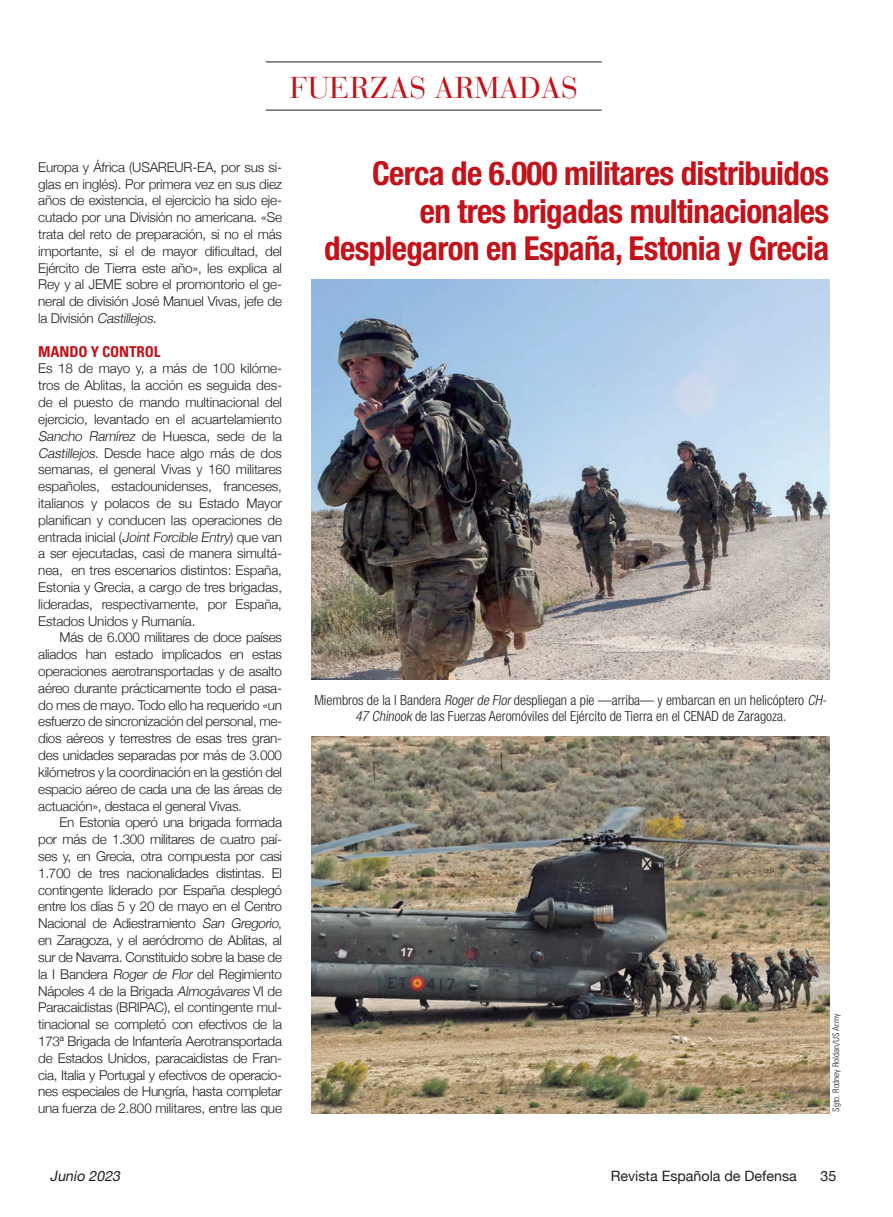
<style>
.page{position:relative;width:893px;height:1217px;background:#fff}
.page>*{position:absolute;margin:0;border:0;box-sizing:border-box;transform-origin:0 0}
.Coro-Sumario{font:700 condensed 33px/37.5px "Helvetica Neue";letter-spacing:-.02em;color:#c4121a;text-align:right}
.Título_B{font:30px "Bauer Bodoni";color:#c4121a}
.Ladillo{font:700 condensed 15px "Univers";letter-spacing:-.01em;color:#c4121a}
.t1{font:14.25px "Helvetica Neue";color:#231f20}
.t2{font:italic 14.25px "Helvetica Neue";color:#231f20}
.Título_B-2{font:300 condensed 13.95px/16.5px "Helvetica Neue";color:#231f20;text-align:center}
.Coro-Texto{font:300 13.5px/16.8px "Helvetica Neue";letter-spacing:-.015em;color:#231f20;text-align:justify}
.Crédito_foto{font:300 condensed 9px "Univers";letter-spacing:-.005em;color:#231f20}
.s1{font-style:italic}
</style>
<div class="page">
<hr style="left:266px;top:62px;width:336px;height:1px;background:#231f20">
<hr style="left:266px;top:110px;width:336px;height:1px;background:#231f20">
<img style="left:312px;top:280px;width:517px;height:399px">
<img style="left:312px;top:736px;width:517px;height:377px">
<p class="Título_B" style="left:289px;top:70px;width:290px">FUERZAS ARMADAS</p>
<p class="Coro-Texto" style="left:38px;top:157px;width:245px">Europa y África (USAREUR-EA, por sus si&shy;glas en inglés). Por primera vez en sus diez años de existencia, el ejercicio ha sido eje&shy;cutado por una División no americana. «Se trata del reto de preparación, si no el más importante, sí el de mayor dificultad, del Ejército de Tierra este año», les explica al Rey y al JEME sobre el promontorio el ge&shy;neral de división José Manuel Vivas, jefe de l a D i v i s i ó n <span class="s1">Castillejos</span>.</p>
<p class="Ladillo" style="left:38px;top:342px;width:124px">MANDO Y CONTROL</p>
<p class="Coro-Texto" style="left:38px;top:359px;width:245px">Es 18 de mayo y, a más de 100 kilóme&shy;tros de Ablitas, la acción es seguida des&shy;de el puesto de mando multinacional del ejercicio, levantado en el acuartelamiento <span class="s1">Sancho Ramírez</span> de Huesca, sede de la <span class="s1">Castillejos</span>. Desde hace algo más de dos semanas, el general Vivas y 160 militares españoles, estadounidenses, franceses, italianos y polacos de su Estado Mayor planifican y conducen las operaciones de entrada inicial (<span class="s1">JointForcible Entry</span>) que van a ser ejecutadas, casi de manera simultá&shy;nea, en tres escenarios distintos: España, Estonia y Grecia, a cargo de tres brigadas, lideradas, respectivamente, por España, Estados Unidos y Rumanía.</p>
<p class="Coro-Texto" style="left:38px;top:628px;width:245px;text-indent:21px">Más de 6.000 militares de doce países aliados han estado implicados en estas operaciones aerotransportadas y de asalto aéreo durante prácticamente todo el pasa&shy;do mes de mayo. Todo ello ha requerido «un esfuerzo de sincronización del personal, me&shy;dios aéreos y terrestres de esas tres gran&shy;des unidades separadas por más de 3.000 kilómetros y la coordinación en la gestión del espacio aéreo de cada una de las áreas de actuación», destaca el general Vivas.</p>
<p class="Coro-Texto" style="left:38px;top:813px;width:245px;text-indent:21px">En Estonia operó una brigada formada por más de 1.300 militares de cuatro paí&shy;ses y, en Grecia, otra compuesta por casi 1.700 de tres nacionalidades distintas. El contingente liderado por España desplegó entre los días 5 y 20 de mayo en el Centro Nacional de Adiestramiento <span class="s1">San Gregorio</span>, en Zaragoza, y el aeródromo de Ablitas, al sur de Navarra. Constituido sobre la base de la I Bandera <span class="s1">Roger de Flor</span> del Regimiento Nápoles 4 de la Brigada <span class="s1">Almogávares</span>VI de Paracaidistas (BRIPAC), el contingente mul&shy;tinacional se completó con efectivos de la 173ª Brigada de Infantería Aerotransportada de Estados Unidos, paracaidistas de Fran&shy;cia, Italia y Portugal y efectivos de operacio&shy;nes especiales de Hungría, hasta completar una fuerza de 2.800 militares, entre las que</p>
<p class="Coro-Sumario" style="left:324px;top:154px;width:506px">Cerca de 6.000 militares distribuidos<br>en tres brigadas multinacionales desplegaron en España, Estonia y Grecia</p>
<p class="Título_B-2" style="left:314px;top:691px;width:517px">Miembros de la I Bandera <span class="s1">Roger de Flor</span> despliegan a pie —arriba— y embarcan en un helicóptero <span class="s1">CH-<br>47Chinook</span> de las Fuerzas Aeromóviles del Ejército de Tierra en el CENAD de Zaragoza.</p>
<p class="Crédito_foto" style="left:831px;top:1111px;width:99px;rotate:-90deg">Sgto. Rodney Roldan/US Army</p>
<p class="t2" style="left:50px;top:1165px;width:76px">Junio 2023</p>
<p class="t1" style="left:611px;top:1165px;width:188px">Revista Española de Defensa</p>
<p class="t1" style="left:821px;top:1165px;width:17px">35</p>
</div>
